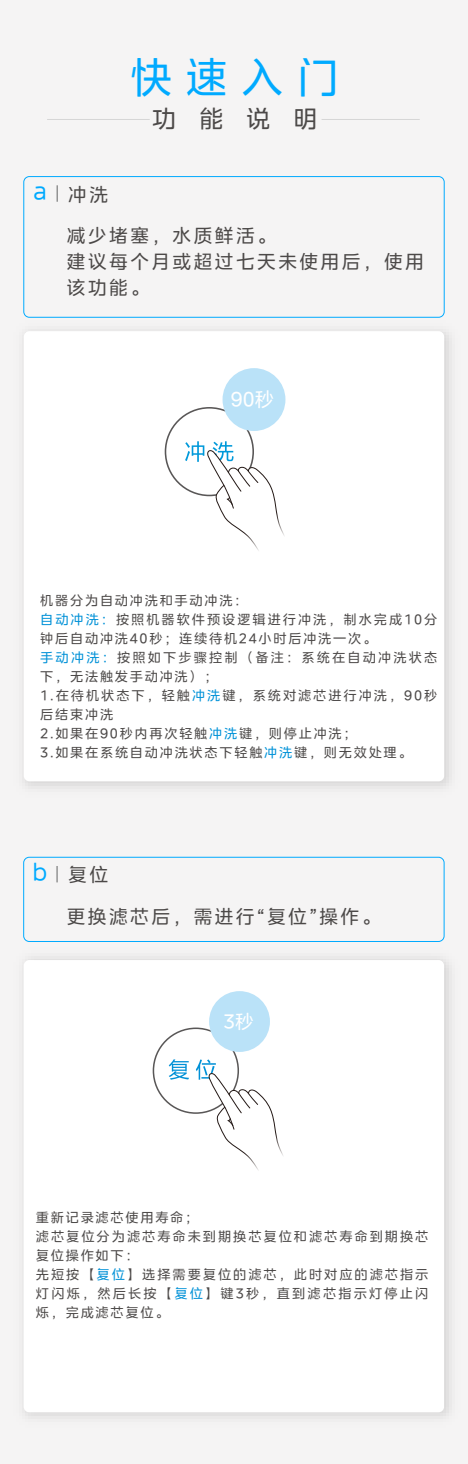
<style>
.page{position:relative;width:468px;height:1464px;background:#fff}
.page>*{position:absolute;margin:0;border:0;box-sizing:border-box;transform-origin:0 0}
.t1{font:42px "MEIDITYPE";color:#0af}
.t2{font:24px "MEIDITYPE";color:#4c4948}
.t3{font:19.5px "MEIDITYPE";color:#fff}
.t4{font:18.9px "MEIDITYPE";color:#fff}
.t5{font:18.6px/25.8px "MEIDITYPE";letter-spacing:.13em;color:#4c4948}
.t6{font:13.2px/18.9px "MEIDITYPE";letter-spacing:.145em;color:#4c4948}
.s1{font-size:22.2px;color:#0af}
.s2{color:#0091d7}
.s3{color:#0092d8}
</style>
<div class="page">
<div style="left:0;top:0;width:468px;height:1463px;background:#f5f4f4"></div>
<hr style="left:321px;top:119px;width:98px;height:1px;background:#d6d6d6">
<hr style="left:47px;top:119px;width:103px;height:1px;background:#d6d6d6">
<svg style="left:57px;top:185px;width:1px;height:17px"></svg>
<div style="left:23px;top:176px;width:421px;height:142px;border:1px solid #0af;border-radius:6px"></div>
<div style="left:24px;top:331px;width:420px;height:450px;background:#fff;border-radius:6px"></div>
<svg style="left:165px;top:407px;width:120px;height:144px"></svg>
<div style="left:222px;top:368px;width:63px;height:63px;background:#bae2f8;border-radius:50%"></div>
<svg style="left:57px;top:866px;width:1px;height:16px"></svg>
<div style="left:23px;top:857px;width:421px;height:85px;border:1px solid #0af;border-radius:6px"></div>
<div style="left:24px;top:960px;width:420px;height:452px;background:#fff;border-radius:6px"></div>
<div style="left:209px;top:991px;width:61px;height:61px;background:#bae2f8;border-radius:50%"></div>
<svg style="left:153px;top:1028px;width:130px;height:143px"></svg>
<h1 class="t1" style="left:130px;top:54px;width:210px">快速入门</h1>
<h2 class="t2" style="left:152px;top:105px;width:167px">功能说明</h2>
<h3 class="t5" style="left:34px;top:181px;width:76px"><span class="s1">a</span> 冲洗</h3>
<h3 class="t5" style="left:67px;top:223px;width:358px">减少堵塞，水质鲜活。<br>建议每个月或超过七天未使用后，使用该功能。</h3>
<h3 class="t3" style="left:231px;top:388px;width:45px">90秒</h3>
<p class="t6" style="left:40px;top:591px;width:398px">机器分为自动冲洗和手动冲洗：<br><span class="s2">自动冲洗：</span>按照机器软件预设逻辑进行冲洗，制水完成10分钟后自动冲洗40秒；连续待机24小时后冲洗一次。<br><span class="s2">手动冲洗：</span>按照如下步骤控制（备注：系统在自动冲洗状态下，无法触发手动冲洗）；<br>1.在待机状态下，轻触<span class="s3">冲洗</span>键，系统对滤芯进行冲洗，90秒后结束冲洗<br>2.如果在90秒内再次轻触<span class="s3">冲洗</span>键，则停止冲洗；<br>3.如果在系统自动冲洗状态下轻触<span class="s3">冲洗</span>键，则无效处理。</p>
<h3 class="t5" style="left:32px;top:862px;width:77px"><span class="s1">b</span> 复位</h3>
<h3 class="t5" style="left:67px;top:904px;width:315px">更换滤芯后，需进行“复位”操作。</h3>
<h3 class="t4" style="left:224px;top:1010px;width:32px">3秒</h3>
<p class="t6" style="left:36px;top:1208px;width:394px">重新记录滤芯使用寿命；<br>滤芯复位分为滤芯寿命未到期换芯复位和滤芯寿命到期换芯复位操作如下：<br>先短按【<span class="s2">复位</span>】选择需要复位的滤芯，此时对应的滤芯指示灯闪烁，然后长按【<span class="s2">复位</span>】键3秒，直到滤芯指示灯停止闪烁，完成滤芯复位。</p>
</div>
